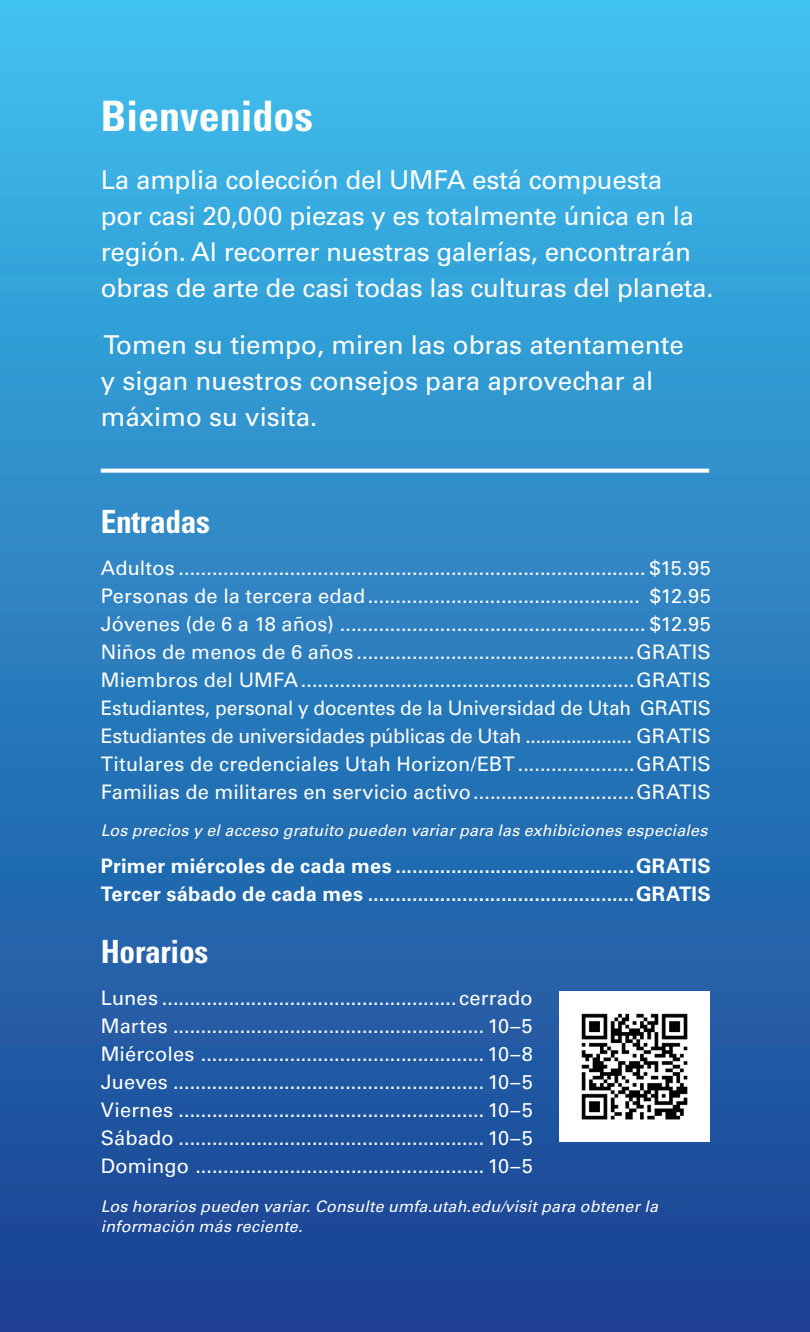
<style>
.page{position:relative;width:810px;height:1332px;background:#fff}
.page>*{position:absolute;margin:0;border:0;box-sizing:border-box;transform-origin:0 0}
.t1{font:700 condensed 42px "Univers LT Std";color:#fff}
.t2{font:700 condensed 32px "Univers LT Std";letter-spacing:-.01em;color:#fff}
.t3{font:26px/36px "Univers LT Std";letter-spacing:-.01em;color:#fff}
.t4{font:20px/28px "Univers LT Std";letter-spacing:.005em;color:#fff;text-align:justify}
.t5{font:700 20px/28px "Univers LT Std";letter-spacing:.015em;color:#fff}
.t6{font:italic 16px/20px "Univers LT Std";letter-spacing:.015em;color:#fff}
</style>
<div class="page">
<div style="left:0;top:0;width:810px;height:1332px;background:linear-gradient(to bottom,#3ebfee,#193e90)"></div>
<svg style="left:101px;top:469px;width:608px;height:4px"></svg>
<img style="left:559px;top:991px;width:150px;height:151px">
<h1 class="t1" style="left:101px;top:91px;width:214px">Bienvenidos</h1>
<h3 class="t3" style="left:101px;top:162px;width:614px">La amplia colección del UMFA está compuesta<br>por casi 20,000 piezas y es totalmente única en la región. Al recorrer nuestras galerías, encontrarán obras de arte de casi todas las culturas del planeta.</h3>
<h3 class="t3" style="left:101px;top:327px;width:585px">Tomen su tiempo, miren las obras atentamente y sigan nuestros consejos para aprovechar al máximo su visita.</h3>
<h2 class="t2" style="left:101px;top:502px;width:111px">Entradas</h2>
<p class="t4" style="left:101px;top:554px;width:612px">Adultos .................................................................................... $15.95<br>Personas de la tercera edad................................................. $12.95<br>Jóvenes (de 6 a 18 años) ....................................................... $12.95<br>Niños de menos de 6 años ..................................................GRATIS Miembros del UMFA............................................................GRATIS Estudiantes, personal y docentes de la Universidad de Utah GRATIS Estudiantes de universidades públicas de Utah ..................... GRATIS Titulares de credenciales Utah Horizon/EBT .....................GRATIS Familias de militares en servicio activo.............................GRATIS</p>
<p class="t6" style="left:101px;top:821px;width:608px">Los precios y el acceso gratuito pueden variar para las exhibiciones especiales</p>
<p class="t5" style="left:101px;top:853px;width:612px">Primer miércoles de cada mes ...........................................GRATIS<br>Tercer sábado de cada mes ................................................GRATIS</p>
<h2 class="t2" style="left:101px;top:932px;width:109px">Horarios</h2>
<p class="t4" style="left:101px;top:984px;width:434px">Lunes ..................................................... cerrado Martes ........................................................ 10–5<br>Miércoles ................................................... 10–8<br>Jueves ........................................................ 10–5<br>Viernes ....................................................... 10–5<br>Sábado ....................................................... 10–5<br>Domingo .................................................... 10–5</p>
<p class="t6" style="left:101px;top:1196px;width:559px">Los horarios pueden variar. Consulte umfa.utah.edu/visit para obtener la información más reciente.</p>
</div>
